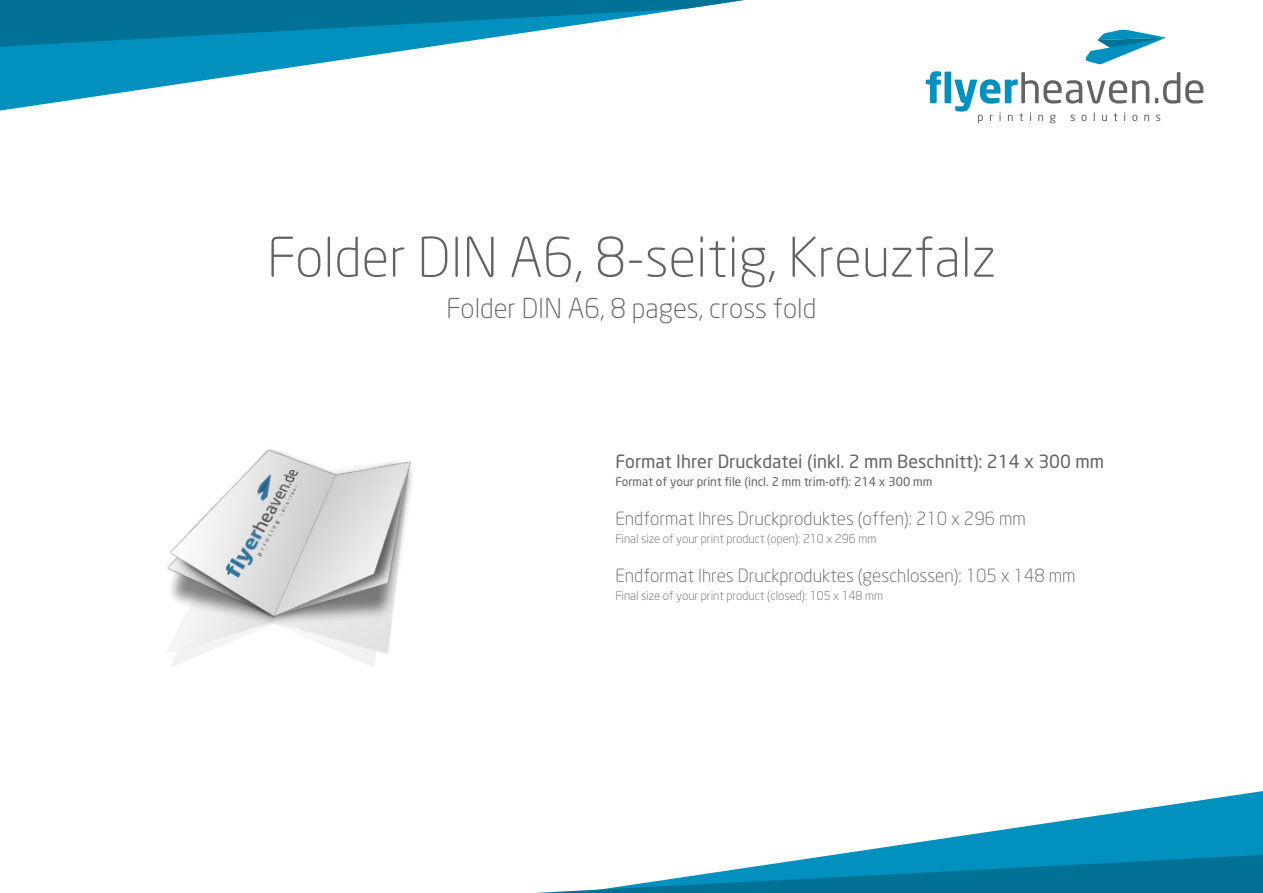
<style>
.page{position:relative;width:1263px;height:893px;background:#fff}
.page>*{position:absolute;margin:0;border:0;box-sizing:border-box;transform-origin:0 0}
.t1{font:300 54px "Neo Sans";color:#636366}
.t2{font:300 27px "Neo Sans";color:#636366}
.t3{font:300 18px "Neo Sans";color:#636366}
.t4{font:18px "Neo Sans";color:#636366}
.t5{font:300 12px "Neo Sans";color:#636366}
.t6{font:12px "Neo Sans";color:#636366}
</style>
<div class="page">
<svg style="left:0;top:47px;width:428px;height:64px"></svg>
<svg style="left:0;top:0;width:744px;height:47px"></svg>
<svg style="left:833px;top:791px;width:430px;height:64px"></svg>
<svg style="left:535px;top:855px;width:728px;height:38px"></svg>
<svg style="left:1085px;top:29px;width:81px;height:35px"></svg>
<svg style="left:1156px;top:115px;width:4px;height:6px"></svg>
<svg style="left:1155px;top:72px;width:48px;height:32px"></svg>
<svg style="left:926px;top:71px;width:15px;height:32px"></svg>
<div style="left:944px;top:72px;width:7px;height:31px;background:#0291be"></div>
<svg style="left:954px;top:72px;width:195px;height:51px"></svg>
<img style="left:167px;top:449px;width:246px;height:218px">
<h1 class="t1" style="left:267px;top:225px;width:730px">Folder DIN A6, 8-seitig, Kreuzfalz</h1>
<h2 class="t2" style="left:447px;top:292px;width:371px">Folder DIN A6, 8 pages, cross fold</h2>
<p class="t4" style="left:615px;top:450px;width:490px">Format Ihrer Druckdatei (inkl. 2 mm Beschnitt): 214 x 300 mm</p>
<p class="t6" style="left:615px;top:474px;width:319px">Format of your print file (incl. 2 mm trim-off): 214 x 300 mm</p>
<p class="t3" style="left:615px;top:507px;width:412px">Endformat Ihres Druckproduktes (offen): 210 x 296 mm</p>
<p class="t5" style="left:615px;top:531px;width:262px">Final size of your print product (open): 210 x 296 mm</p>
<p class="t3" style="left:615px;top:564px;width:462px">Endformat Ihres Druckproduktes (geschlossen): 105 x 148 mm</p>
<p class="t5" style="left:615px;top:588px;width:269px">Final size of your print product (closed): 105 x 148 mm</p>
</div>
